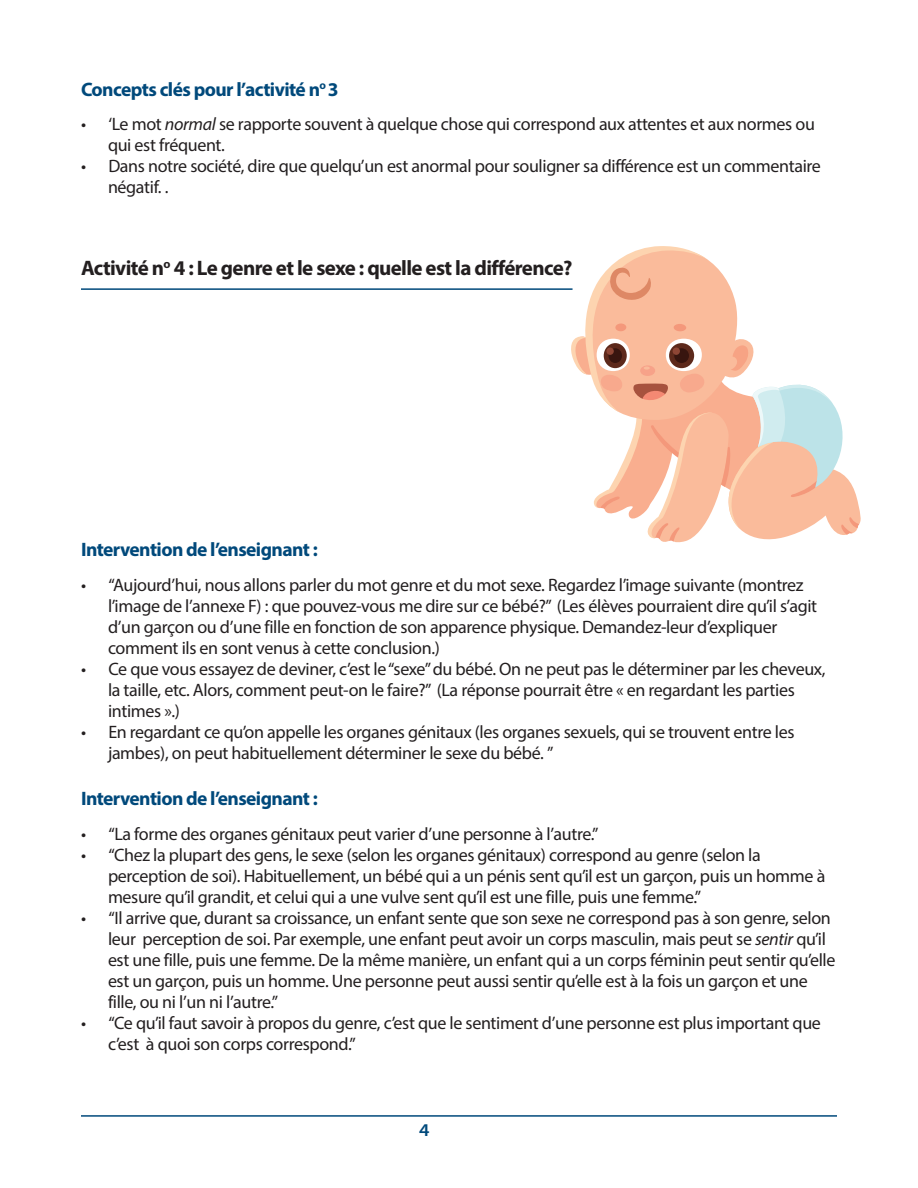
<style>
.page{position:relative;width:918px;height:1188px;background:#fff}
.page>*{position:absolute;margin:0;border:0;box-sizing:border-box;transform-origin:0 0}
.t1{font:700 21px "Myriad Pro";letter-spacing:-.03em;color:#231f20}
.t2{font:700 19.5px "Myriad Pro";letter-spacing:-.03em;color:#00497b}
.t3{font:18px/21px "Myriad Pro";letter-spacing:-.02em;color:#231f20}
.t4{font:600 semi-expanded 18px "Myriad Pro";color:#00497b}
.s1{font-style:italic}
</style>
<div class="page">
<hr style="left:81px;top:1115px;width:756px;height:2px;background:#00497b">
<hr style="left:81px;top:288px;width:492px;height:2px;background:#00497b">
<svg style="left:571px;top:246px;width:290px;height:296px"></svg>
<p class="t2" style="left:81px;top:76px;width:259px">Concepts clés pour ’l activité n<sup>o</sup> 3</p>
<p class="t3" style="left:108px;top:113px;width:714px;text-indent:-27px">• ‘Le mot <span class="s1">normal</span> se rapporte souvent à quelque chose qui correspond aux attentes et aux normes ou qui est fréquent.<br>Dans notre société, dire que quelqu’un est anormal pour souligner sa différence est un commentaire</p>
<p class="t3" style="left:81px;top:155px;width:7px">•</p>
<p class="t3" style="left:108px;top:176px;width:62px">négatif ..</p>
<p class="t1" style="left:81px;top:254px;width:493px">Activité n<sup>o</sup> :4 Le genre et le sexe : quelle est la différence?</p>
<p class="t2" style="left:81px;top:537px;width:238px">Intervention de ’lenseignant :</p>
<p class="t3" style="left:108px;top:574px;width:719px;text-indent:-27px">• “Aujourd’hui, nous allons parler du mot genre et du mot sexe. Regardez ’limage suivante (montrez ’limage de ’l annexe F :) que pouvez-vous me dire sur ce bébé?” (Les élèves pourraient dire qu ’si l’ agit<br>’d un garçon ou ’d une fille en fonction de son apparence physique. Demandez-leur ’dexpliquer comment ils en sont venus à cette conclusion (.<br>Ce que vous essayez de deviner ’c, est le“sexe”du bébé. On ne peut pas le déterminer par les cheveux,</p>
<p class="t3" style="left:81px;top:658px;width:7px">•</p>
<p class="t3" style="left:81px;top:721px;width:7px">•</p>
<p class="t3" style="left:108px;top:679px;width:688px">la taille, etc. Alors, comment peut-on le faire?” (La réponse pourrait être « en regardant les parties intimes (.«<br>En regardant ce qu’on appelle les organes génitaux (les organes sexuels, qui se trouvent entre les</p>
<p class="t3" style="left:108px;top:742px;width:447px">jambes ,) on peut habituellement déterminer le sexe du bébé “.</p>
<p class="t2" style="left:81px;top:786px;width:238px">Intervention de ’lenseignant :</p>
<p class="t3" style="left:81px;top:823px;width:519px">• “La forme des organes génitaux peut varier ’d une personne ’là autre“.</p>
<p class="t3" style="left:108px;top:844px;width:719px;text-indent:-27px">• “Chez la plupart des gens le, sexe (selon les organes génitaux) correspond au genre (selon la perception de soi .) Habituellement, un bébé qui a un pénis sent qui l’ est un garçon, puis un homme à mesure qui l’ grandit, et celui qui a une vulve sent qui l’ est une fille, puis une femme“.</p>
<p class="t3" style="left:108px;top:907px;width:729px;text-indent:-27px">• “Il arrive que, durant sa croissance, un enfant sente que son sexe ne correspond pas à son genre, selon leur perception de soi. Par exemple, une enfant peut avoir un corps masculin, mais peut se <span class="s1">sentir</span> qui l’ est une fille, puis une femme. De la même manière, un enfant qui a un corps féminin peut sentir qu’elle est un garçon, puis un homme. Une personne peut aussi sentir qu’elle est laà fois un garçon et une fille, ou ni ’l un ni ’l autre“.</p>
<p class="t3" style="left:108px;top:1012px;width:715px;text-indent:-27px">• “Ce qui l’ faut savoir à propos du genre ’c, est que le sentiment ’d une personne est plus important que ’cest à quoi son corps correspond“.</p>
<p class="t4" style="left:419px;top:1118px;width:12px">4</p>
</div>
